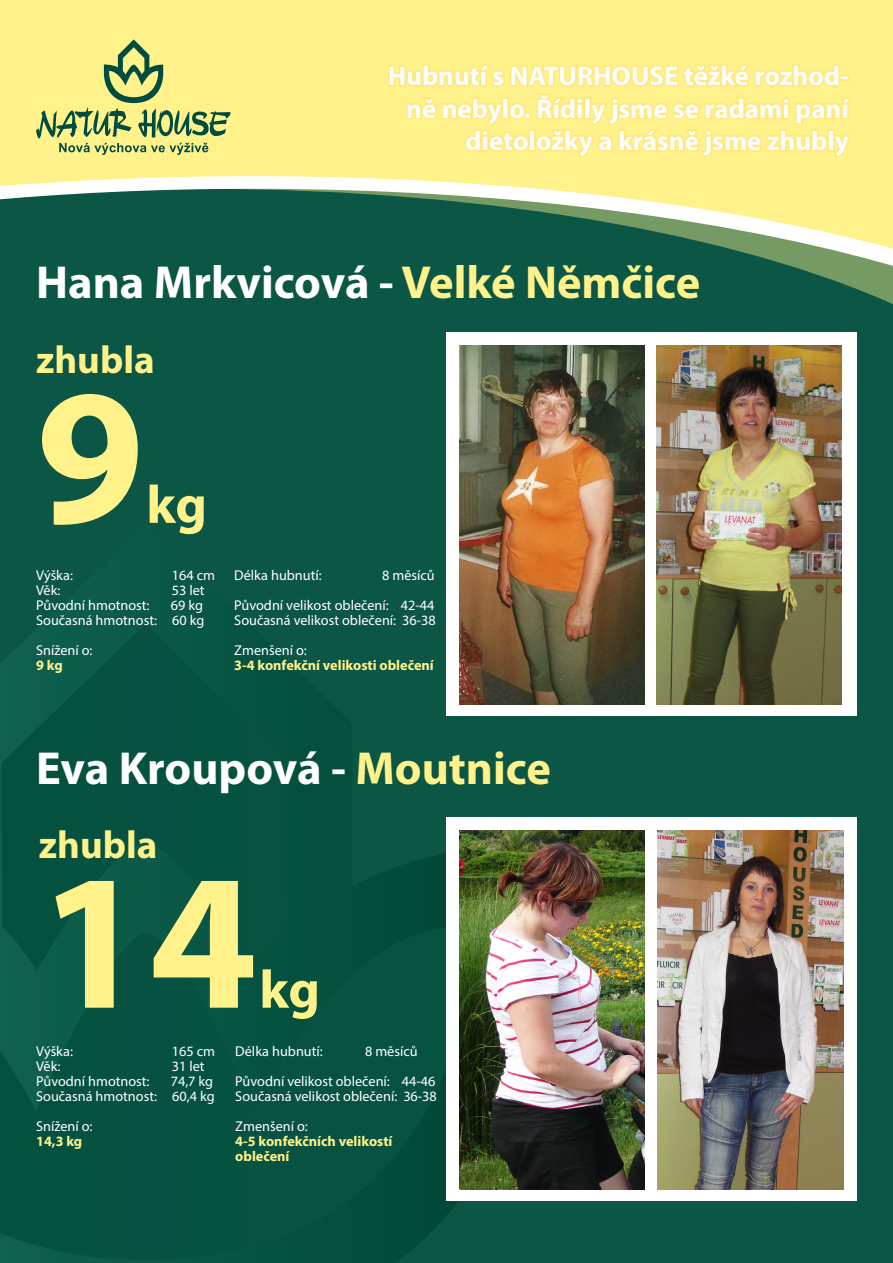
<style>
.page{position:relative;width:893px;height:1263px;background:#0c5646}
.page>*{position:absolute;margin:0;border:0;box-sizing:border-box;transform-origin:0 0}
.t1{font:700 195px "Myriad Pro";color:#fff28b}
.t2{font:700 54px "Myriad Pro";color:#fff28b}
.t3{font:700 46.5px "Myriad Pro";color:#fff}
.t4{font:700 39px "Myriad Pro";color:#fff28b}
.t5{font:700 27px/32.4px "Myriad Pro";color:#fff;text-align:right}
.t6{font:14.25px "Myriad Pro";color:#fff}
.t7{font:700 14.25px "Myriad Pro";color:#fff28b}
.s1{color:#fff28b}
</style>
<div class="page">
<svg style="left:0;top:653px;width:458px;height:610px"></svg>
<div style="left:446px;top:332px;width:411px;height:384px;background:#fff"></div>
<div style="left:446px;top:817px;width:411px;height:384px;background:#fff"></div>
<img style="left:459px;top:346px;width:185px;height:358px">
<img style="left:657px;top:345px;width:185px;height:359px">
<img style="left:459px;top:830px;width:185px;height:360px">
<img style="left:657px;top:830px;width:186px;height:360px">
<svg style="left:809px;top:272px;width:84px;height:32px"></svg>
<svg style="left:753px;top:255px;width:140px;height:17px;fill:#769a64"></svg>
<svg style="left:0;top:0;width:893px;height:255px;fill:#fff28b"></svg>
<svg style="left:36px;top:39px;width:195px;height:116px;background:#d3d57e"></svg>
<svg style="left:386px;top:15px;width:470px;height:150px;background:#ffee87"></svg>
<p class="t5" style="left:388px;top:59px;width:463px">Hubnutí s NATURHOUSE těžké rozhod&shy;ně nebylo. Řídily jsme se radami paní dietoložky a krásně jsme zhubly</p>
<p class="t3" style="left:36px;top:252px;width:666px">Hana Mrkvicová - <span class="s1">Velké Němčice</span></p>
<p class="t4" style="left:36px;top:334px;width:120px">zhubla</p>
<p class="t1" style="left:36px;top:330px;width:110px">9</p>
<p class="t2" style="left:146px;top:469px;width:62px">kg</p>
<p class="t6" style="left:36px;top:566px;width:38px">Výška:</p>
<p class="t6" style="left:172px;top:566px;width:45px">164 cm</p>
<p class="t6" style="left:36px;top:581px;width:26px">Věk:</p>
<p class="t6" style="left:172px;top:581px;width:34px">53 let</p>
<p class="t6" style="left:36px;top:596px;width:115px">Původní hmotnost:</p>
<p class="t6" style="left:171px;top:596px;width:34px">69 kg</p>
<p class="t6" style="left:36px;top:611px;width:170px">Současná hmotnost: 60 kg</p>
<p class="t6" style="left:36px;top:641px;width:58px">Snížení o:</p>
<p class="t7" style="left:36px;top:656px;width:28px">9 kg</p>
<p class="t6" style="left:234px;top:566px;width:89px">Délka hubnutí:</p>
<p class="t6" style="left:382px;top:566px;width:54px">8 měsíců</p>
<p class="t6" style="left:234px;top:596px;width:202px">Původní velikost oblečení: 42-44</p>
<p class="t6" style="left:234px;top:611px;width:203px">Současná velikost oblečení: 36-38</p>
<p class="t6" style="left:234px;top:641px;width:74px">Zmenšení o:</p>
<p class="t7" style="left:234px;top:656px;width:201px">3-4 konfekční velikosti oblečení</p>
<p class="t3" style="left:36px;top:738px;width:516px">Eva Kroupová - <span class="s1">Moutnice</span></p>
<p class="t4" style="left:39px;top:819px;width:120px">zhubla</p>
<p class="t1" style="left:39px;top:815px;width:220px">14</p>
<p class="t2" style="left:259px;top:954px;width:62px">kg</p>
<p class="t6" style="left:36px;top:1042px;width:38px">Výška:</p>
<p class="t6" style="left:172px;top:1042px;width:45px">165 cm</p>
<p class="t6" style="left:36px;top:1057px;width:26px">Věk:</p>
<p class="t6" style="left:172px;top:1057px;width:34px">31 let</p>
<p class="t6" style="left:36px;top:1072px;width:115px">Původní hmotnost:</p>
<p class="t6" style="left:171px;top:1072px;width:44px">74,7 kg</p>
<p class="t6" style="left:36px;top:1087px;width:180px">Současná hmotnost: 60,4 kg</p>
<p class="t6" style="left:36px;top:1117px;width:58px">Snížení o:</p>
<p class="t7" style="left:36px;top:1132px;width:48px">14,3 kg</p>
<p class="t6" style="left:235px;top:1042px;width:89px">Délka hubnutí:</p>
<p class="t6" style="left:365px;top:1042px;width:54px">8 měsíců</p>
<p class="t6" style="left:235px;top:1072px;width:202px">Původní velikost oblečení: 44-46</p>
<p class="t6" style="left:235px;top:1087px;width:203px">Současná velikost oblečení: 36-38</p>
<p class="t6" style="left:235px;top:1117px;width:74px">Zmenšení o:</p>
<p class="t7" style="left:235px;top:1132px;width:159px">4-5 konfekčních velikostí</p>
<p class="t7" style="left:235px;top:1147px;width:56px">oblečení</p>
</div>
